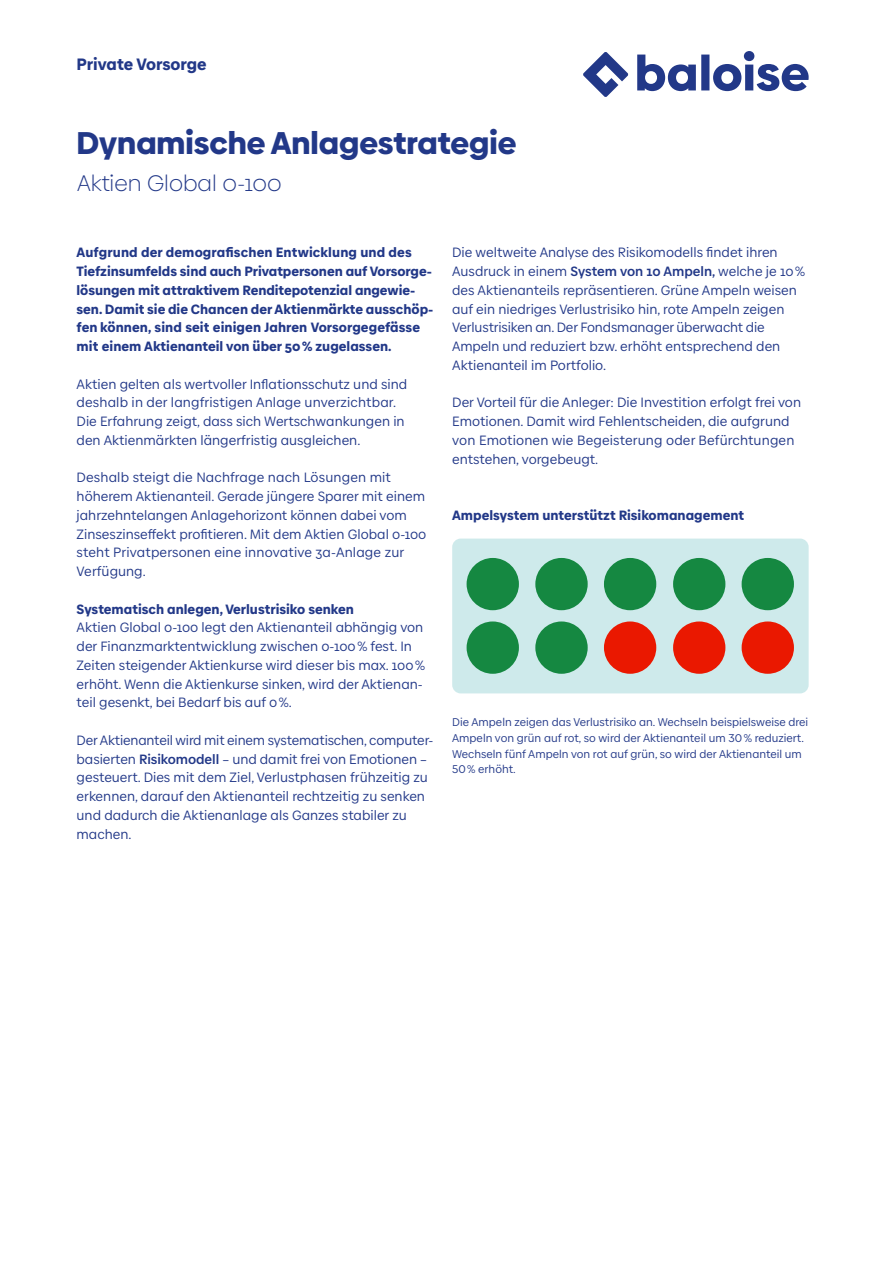
<style>
.page{position:relative;width:881px;height:1263px;background:#fff}
.page>*{position:absolute;margin:0;border:0;box-sizing:border-box;transform-origin:0 0}
.t1{font:900 31.5px "Baloise Create Headline";color:#223888}
.t2{font:300 22.5px "Baloise Create Headline";color:#223888}
.t3{font:900 16.5px "Baloise Create Text";color:#223888}
.t4{font:13.5px/18.8px "Baloise Create Text";color:#223888}
.t5{font:900 13.5px/18.8px "Baloise Create Text";color:#223888}
.t6{font:11.25px/15.8px "Baloise Create Text";color:#223888}
.s1{font-weight:700}
</style>
<div class="page">
<div style="left:452px;top:539px;width:356px;height:154px;background:#ceeaeb;border-radius:9px"></div>
<div style="left:466px;top:558px;width:52px;height:52px;background:#158841;border-radius:50%"></div>
<div style="left:466px;top:621px;width:52px;height:53px;background:#158841;border-radius:50%"></div>
<div style="left:535px;top:558px;width:52px;height:52px;background:#158841;border-radius:50%"></div>
<div style="left:535px;top:621px;width:52px;height:53px;background:#158841;border-radius:50%"></div>
<div style="left:603px;top:558px;width:53px;height:52px;background:#158841;border-radius:50%"></div>
<div style="left:603px;top:621px;width:53px;height:53px;background:#ea1800;border-radius:50%"></div>
<div style="left:672px;top:558px;width:53px;height:52px;background:#158841;border-radius:50%"></div>
<div style="left:672px;top:621px;width:53px;height:53px;background:#ea1800;border-radius:50%"></div>
<div style="left:741px;top:558px;width:52px;height:52px;background:#158841;border-radius:50%"></div>
<div style="left:741px;top:621px;width:52px;height:53px;background:#ea1800;border-radius:50%"></div>
<svg style="left:583px;top:51px;width:225px;height:46px"></svg>
<p class="t3" style="left:77px;top:52px;width:131px">Private Vorsorge</p>
<h1 class="t1" style="left:77px;top:118px;width:441px">Dynamische Anlagestrategie</h1>
<h2 class="t2" style="left:77px;top:169px;width:206px">Aktien Global 0-100</h2>
<p class="t5" style="left:77px;top:243px;width:358px">Aufgrund der demografischen Entwicklung und des Tiefzinsumfelds sind auch Privatpersonen auf Vorsorge&shy;lösungen mit attraktivem Renditepotenzial angewie&shy;sen. Damit sie die Chancen der Aktienmärkte ausschöp&shy;fen können, sind seit einigen Jahren Vorsorgegefässe mit einem Aktienanteil von über 50% zugelassen.</p>
<p class="t4" style="left:77px;top:374px;width:332px">Aktien gelten als wertvoller Inflationsschutz und sind deshalb in der langfristigen Anlage unverzichtbar.<br>Die Erfahrung zeigt, dass sich Wertschwankungen in den Aktienmärkten längerfristig ausgleichen.</p>
<p class="t4" style="left:77px;top:468px;width:351px">Deshalb steigt die Nachfrage nach Lösungen mit höherem Aktienanteil. Gerade jüngere Sparer mit einem jahrzehntelangen Anlagehorizont können dabei vom Zinseszinseffekt profitieren. Mit dem Aktien Global 0-100 steht Privatpersonen eine innovative 3a-Anlage zur Verfügung.</p>
<p class="t5" style="left:77px;top:599px;width:279px">Systematisch anlegen, Verlustrisiko senken</p>
<p class="t4" style="left:77px;top:618px;width:350px">Aktien Global 0-100 legt den Aktienanteil abhängig von der Finanzmarktentwicklung zwischen 0-100% fest. In Zeiten steigender Aktienkurse wird dieser bis max. 100% erhöht. Wenn die Aktienkurse sinken, wird der Aktienan&shy;teil gesenkt, bei Bedarf bis auf 0%.</p>
<p class="t4" style="left:77px;top:731px;width:358px">Der Aktienanteil wird mit einem systematischen, computer&shy;basierten <span class="s1">Risikomodell</span> – und damit frei von Emotionen – gesteuert. Dies mit dem Ziel, Verlustphasen frühzeitig zu erkennen, darauf den Aktienanteil rechtzeitig zu senken und dadurch die Aktienanlage als Ganzes stabiler zu machen.</p>
<p class="t4" style="left:452px;top:243px;width:354px">Die weltweite Analyse des Risikomodells findet ihren Ausdruck in einem <span class="s1">System von 10 Ampeln,</span> welche je 10% des Aktienanteils repräsentieren. Grüne Ampeln weisen auf ein niedriges Verlustrisiko hin, rote Ampeln zeigen Verlustrisiken an. Der Fondsmanager überwacht die Ampeln und reduziert bzw. erhöht entsprechend den Aktienanteil im Portfolio.</p>
<p class="t4" style="left:452px;top:393px;width:350px">Der Vorteil für die Anleger: Die Investition erfolgt frei von Emotionen. Damit wird Fehlentscheiden, die aufgrund von Emotionen wie Begeisterung oder Befürchtungen entstehen, vorgebeugt.</p>
<p class="t5" style="left:452px;top:505px;width:293px">Ampelsystem unterstützt Risikomanagement</p>
<p class="t6" style="left:452px;top:714px;width:357px">Die Ampeln zeigen das Verlustrisiko an. Wechseln beispielsweise drei Ampeln von grün auf rot, so wird der Aktienanteil um 30% reduziert.<br>Wechseln fünf Ampeln von rot auf grün, so wird der Aktienanteil um 50% erhöht.</p>
</div>
